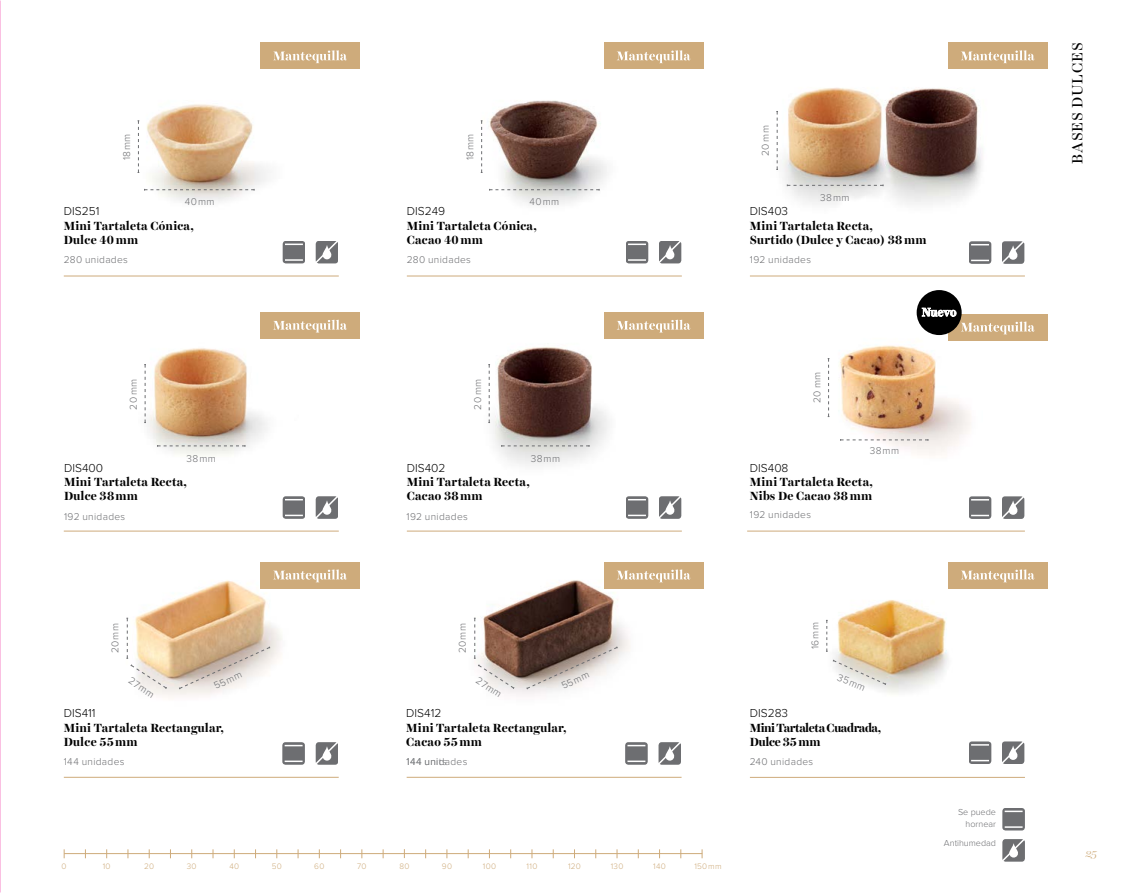
<style>
.page{position:relative;width:1127px;height:893px;background:#fff}
.page>*{position:absolute;margin:0;border:0;box-sizing:border-box;transform-origin:0 0}
.t1{font:15px "Harriet Display";letter-spacing:.06em;color:#000}
.t2{font:700 12px/14.4px "Harriet Display";letter-spacing:.01em;color:#000}
.t3{font:300 12px "Proxima Nova";color:#000}
.t4{font:700 12px/14.4px "Harriet Display";letter-spacing:-.035em;color:#000}
.t5{font:italic 300 11.1px "Harriet Display";color:#ceab7b}
.t6{font:300 10.2px "Proxima Nova";letter-spacing:.03em;color:#6d6e71}
.t7{font:300 10.2px "Proxima Nova";letter-spacing:.04em;color:#808285}
.t8{font:300 9px/12px "Proxima Nova";color:#6d6e71;text-align:right}
.t9{font:300 8.25px "Proxima Nova";letter-spacing:.04em;color:#ceab7b}
</style>
<div class="page">
<hr style="left:64px;top:853px;width:638px;height:1px;background:#ceab7b">
<img style="left:0;top:0;width:1px;height:893px">
<img style="left:826px;top:588px;width:160px;height:106px">
<img style="left:67px;top:498px;width:260px;height:199px">
<img style="left:414px;top:498px;width:260px;height:197px">
<img style="left:480px;top:100px;width:127px;height:105px">
<img style="left:782px;top:42px;width:232px;height:162px">
<img style="left:137px;top:104px;width:132px;height:98px">
<img style="left:489px;top:347px;width:120px;height:119px">
<svg style="left:1002px;top:808px;width:23px;height:22px"></svg>
<svg style="left:1002px;top:839px;width:23px;height:23px"></svg>
<svg style="left:315px;top:241px;width:23px;height:23px"></svg>
<svg style="left:283px;top:241px;width:22px;height:22px"></svg>
<img style="left:827px;top:304px;width:155px;height:151px">
<svg style="left:840px;top:439px;width:89px;height:2px"></svg>
<svg style="left:828px;top:358px;width:1px;height:59px"></svg>
<hr style="left:64px;top:276px;width:275px;height:1px;background:#ceab7b">
<hr style="left:750px;top:276px;width:275px;height:1px;background:#ceab7b">
<hr style="left:64px;top:531px;width:275px;height:1px;background:#ceab7b">
<hr style="left:407px;top:276px;width:275px;height:1px;background:#ceab7b">
<hr style="left:407px;top:531px;width:275px;height:1px;background:#ceab7b">
<hr style="left:747px;top:531px;width:278px;height:1px;background:#ceab7b">
<svg style="left:659px;top:241px;width:23px;height:23px"></svg>
<svg style="left:626px;top:241px;width:22px;height:22px"></svg>
<img style="left:144px;top:348px;width:123px;height:107px">
<svg style="left:312px;top:496px;width:26px;height:26px"></svg>
<svg style="left:283px;top:496px;width:22px;height:23px"></svg>
<svg style="left:1002px;top:241px;width:23px;height:23px"></svg>
<svg style="left:969px;top:241px;width:22px;height:23px"></svg>
<svg style="left:1002px;top:496px;width:23px;height:23px"></svg>
<svg style="left:969px;top:496px;width:22px;height:23px"></svg>
<svg style="left:655px;top:496px;width:27px;height:26px"></svg>
<svg style="left:626px;top:496px;width:22px;height:23px"></svg>
<svg style="left:1002px;top:741px;width:23px;height:23px"></svg>
<svg style="left:969px;top:741px;width:22px;height:23px"></svg>
<hr style="left:750px;top:777px;width:275px;height:1px;background:#ceab7b">
<hr style="left:64px;top:777px;width:275px;height:1px;background:#ceab7b">
<hr style="left:407px;top:777px;width:274px;height:1px;background:#ceab7b">
<svg style="left:282px;top:742px;width:23px;height:23px"></svg>
<svg style="left:315px;top:742px;width:23px;height:23px"></svg>
<svg style="left:625px;top:742px;width:23px;height:23px"></svg>
<svg style="left:658px;top:742px;width:23px;height:23px"></svg>
<svg style="left:144px;top:189px;width:111px;height:2px"></svg>
<svg style="left:489px;top:189px;width:111px;height:2px"></svg>
<svg style="left:776px;top:111px;width:2px;height:59px"></svg>
<svg style="left:481px;top:121px;width:1px;height:52px"></svg>
<svg style="left:138px;top:121px;width:1px;height:52px"></svg>
<svg style="left:787px;top:184px;width:97px;height:2px"></svg>
<svg style="left:157px;top:445px;width:89px;height:2px"></svg>
<svg style="left:501px;top:445px;width:89px;height:2px"></svg>
<svg style="left:144px;top:364px;width:2px;height:59px"></svg>
<svg style="left:488px;top:364px;width:2px;height:59px"></svg>
<svg style="left:826px;top:620px;width:2px;height:32px"></svg>
<svg style="left:832px;top:659px;width:54px;height:26px"></svg>
<svg style="left:526px;top:646px;width:92px;height:44px"></svg>
<svg style="left:179px;top:646px;width:91px;height:44px;background:#d7c8b9"></svg>
<svg style="left:474px;top:618px;width:41px;height:71px"></svg>
<svg style="left:126px;top:618px;width:41px;height:71px"></svg>
<div style="left:948px;top:43px;width:99px;height:26px;background:#ceab7b"></div>
<svg style="left:961px;top:50px;width:73px;height:13px"></svg>
<div style="left:948px;top:562px;width:99px;height:26px;background:#ceab7b"></div>
<svg style="left:961px;top:569px;width:73px;height:13px"></svg>
<div style="left:604px;top:43px;width:99px;height:26px;background:#ceab7b"></div>
<svg style="left:617px;top:50px;width:73px;height:13px"></svg>
<div style="left:604px;top:312px;width:99px;height:27px;background:#ceab7b"></div>
<svg style="left:617px;top:320px;width:73px;height:13px"></svg>
<div style="left:604px;top:562px;width:99px;height:26px;background:#ceab7b"></div>
<svg style="left:617px;top:569px;width:73px;height:13px"></svg>
<div style="left:260px;top:43px;width:100px;height:26px;background:#ceab7b"></div>
<svg style="left:273px;top:50px;width:74px;height:13px"></svg>
<div style="left:260px;top:312px;width:100px;height:27px;background:#ceab7b"></div>
<svg style="left:273px;top:320px;width:74px;height:13px"></svg>
<div style="left:260px;top:562px;width:100px;height:26px;background:#ceab7b"></div>
<svg style="left:273px;top:569px;width:74px;height:13px"></svg>
<div style="left:948px;top:314px;width:99px;height:26px;background:#ceab7b"></div>
<svg style="left:961px;top:322px;width:73px;height:12px"></svg>
<div style="left:916px;top:290px;width:45px;height:45px;background:#000;border-radius:50%"></div>
<svg style="left:922px;top:308px;width:34px;height:8px"></svg>
<p class="t6" style="left:122px;top:160px;width:28px;rotate:-90deg">18mm</p>
<p class="t6" style="left:465px;top:160px;width:28px;rotate:-90deg">18mm</p>
<p class="t6" style="left:761px;top:156px;width:32px;rotate:-90deg">20 mm</p>
<p class="t6" style="left:185px;top:197px;width:31px">40mm</p>
<p class="t3" style="left:64px;top:206px;width:37px">DIS251</p>
<p class="t2" style="left:64px;top:218px;width:132px">Mini Tartaleta Cónica,<br>Dulce 40 mm</p>
<p class="t6" style="left:64px;top:255px;width:66px">280 unidades</p>
<p class="t6" style="left:529px;top:197px;width:31px">40mm</p>
<p class="t3" style="left:407px;top:206px;width:40px">DIS249</p>
<p class="t2" style="left:407px;top:218px;width:132px">Mini Tartaleta Cónica,<br>Cacao 40 mm</p>
<p class="t6" style="left:407px;top:255px;width:66px">280 unidades</p>
<p class="t6" style="left:820px;top:193px;width:31px">38mm</p>
<p class="t3" style="left:750px;top:206px;width:40px">DIS403</p>
<p class="t2" style="left:750px;top:218px;width:178px">Mini Tartaleta Recta,<br>Surtido (Dulce y Cacao) 38 mm</p>
<p class="t6" style="left:750px;top:255px;width:63px">192 unidades</p>
<p class="t6" style="left:129px;top:409px;width:32px;rotate:-90deg">20 mm</p>
<p class="t6" style="left:473px;top:409px;width:32px;rotate:-90deg">20 mm</p>
<p class="t6" style="left:187px;top:454px;width:31px">38mm</p>
<p class="t6" style="left:531px;top:454px;width:31px">38mm</p>
<p class="t3" style="left:64px;top:462px;width:41px">DIS400</p>
<p class="t2" style="left:64px;top:474px;width:125px">Mini Tartaleta Recta,<br>Dulce 38mm</p>
<p class="t6" style="left:64px;top:512px;width:63px">192 unidades</p>
<p class="t6" style="left:407px;top:512px;width:63px">192 unidades</p>
<p class="t3" style="left:407px;top:462px;width:40px">DIS402</p>
<p class="t2" style="left:407px;top:474px;width:125px">Mini Tartaleta Recta,<br>Cacao 38mm</p>
<p class="t6" style="left:812px;top:403px;width:32px;rotate:-90deg">20 mm</p>
<p class="t6" style="left:870px;top:445px;width:31px">38mm</p>
<p class="t3" style="left:750px;top:462px;width:40px">DIS408</p>
<p class="t2" style="left:750px;top:474px;width:125px">Mini Tartaleta Recta,<br>Nibs De Cacao 38 mm</p>
<p class="t6" style="left:750px;top:510px;width:63px">192 unidades</p>
<p class="t6" style="left:110px;top:653px;width:31px;rotate:-90deg">20mm</p>
<p class="t6" style="left:458px;top:653px;width:31px;rotate:-90deg">20mm</p>
<p class="t6" style="left:132px;top:676px;width:29px;rotate:33deg">27mm</p>
<p class="t6" style="left:480px;top:676px;width:29px;rotate:33deg">27mm</p>
<p class="t6" style="left:212px;top:682px;width:30px;rotate:-25deg">55mm</p>
<p class="t6" style="left:560px;top:682px;width:30px;rotate:-25deg">55mm</p>
<p class="t3" style="left:64px;top:708px;width:33px">DIS411</p>
<p class="t2" style="left:64px;top:720px;width:162px">Mini Tartaleta Rectangular,<br>Dulce 55mm</p>
<p class="t6" style="left:64px;top:757px;width:62px">144 unidades</p>
<p class="t3" style="left:406px;top:708px;width:37px">DIS412</p>
<p class="t2" style="left:406px;top:720px;width:162px">Mini Tartaleta Rectangular,<br>Cacao 55mm</p>
<p class="t7" style="left:407px;top:757px;width:42px">144 units</p>
<p class="t6" style="left:439px;top:757px;width:30px">dades</p>
<p class="t6" style="left:810px;top:649px;width:29px;rotate:-90deg">16mm</p>
<p class="t6" style="left:840px;top:672px;width:30px;rotate:23deg">35mm</p>
<p class="t3" style="left:750px;top:708px;width:40px">DIS283</p>
<p class="t4" style="left:750px;top:720px;width:133px">Mini Tartaleta Cuadrada,<br>Dulce 35 mm</p>
<p class="t6" style="left:750px;top:756px;width:65px">240 unidades</p>
<p class="t9" style="left:62px;top:863px;width:7px">0</p>
<p class="t9" style="left:103px;top:863px;width:9px">10</p>
<p class="t9" style="left:144px;top:863px;width:11px">20</p>
<p class="t9" style="left:187px;top:863px;width:11px">30</p>
<p class="t9" style="left:229px;top:863px;width:11px">40</p>
<p class="t9" style="left:272px;top:863px;width:12px">50</p>
<p class="t9" style="left:314px;top:863px;width:12px">60</p>
<p class="t9" style="left:357px;top:863px;width:11px">70</p>
<p class="t9" style="left:399px;top:863px;width:12px">80</p>
<p class="t9" style="left:442px;top:863px;width:12px">90</p>
<p class="t9" style="left:483px;top:863px;width:15px">100</p>
<p class="t9" style="left:526px;top:863px;width:12px">110</p>
<p class="t9" style="left:568px;top:863px;width:14px">120</p>
<p class="t9" style="left:611px;top:863px;width:14px">130</p>
<p class="t9" style="left:653px;top:863px;width:14px">140</p>
<p class="t9" style="left:694px;top:863px;width:29px">150mm</p>
<p class="t8" style="left:958px;top:806px;width:39px">Se puede hornear</p>
<p class="t8" style="left:944px;top:837px;width:53px">Antihumedad</p>
<p class="t1" style="left:1066px;top:164px;width:123px;rotate:-90deg">BASES DULCES</p>
<p class="t5" style="left:1085px;top:846px;width:13px">25</p>
</div>
